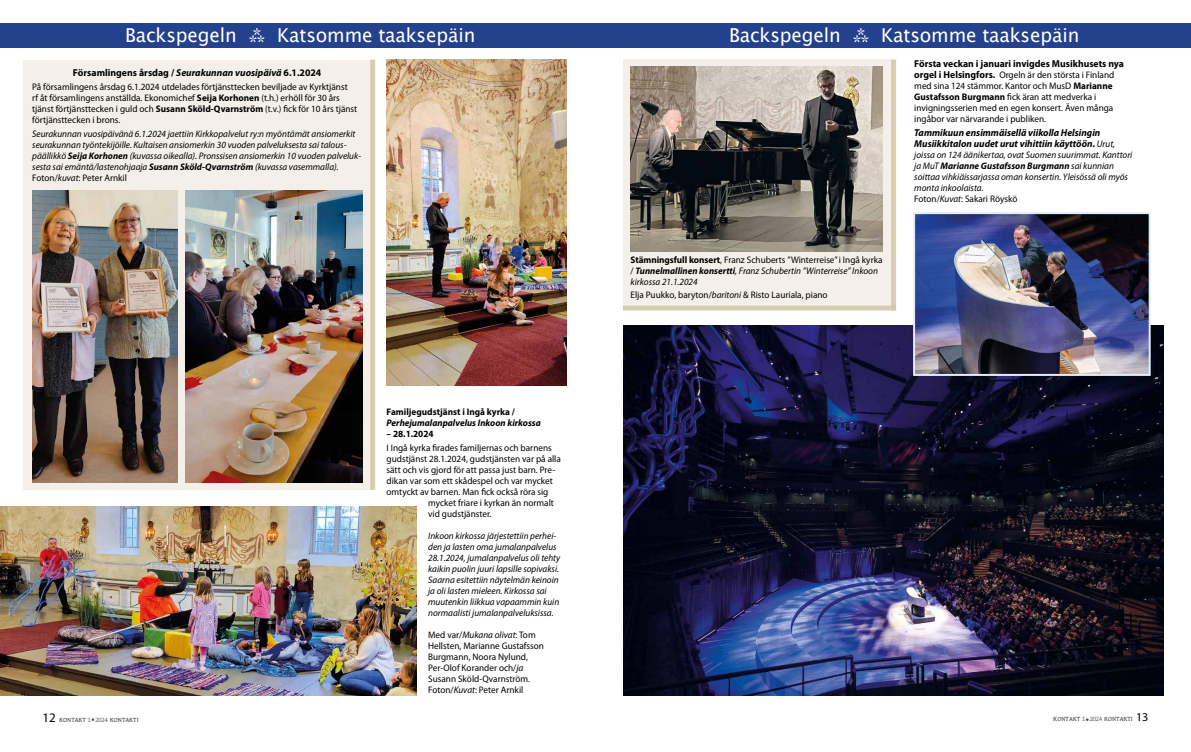
<style>
.page{position:relative;width:1191px;height:752px;background:#fff}
.page>*{position:absolute;margin:0;border:0;box-sizing:border-box;transform-origin:0 0}
.t1{font:19.2px "Lucida Grande";letter-spacing:-.005em;color:#fff}
.t2{font:700 10px "Myriad Pro";color:#000}
.t3{font:italic 700 10px/11px "Myriad Pro";color:#000}
.t4{font:italic 9.5px/11px "Myriad Pro";color:#000}
.t5{font:9.5px/11px "Myriad Pro";color:#000}
.t6{font:700 9.5px "Myriad Pro";color:#000}
.t7{font:italic 700 9.5px "Myriad Pro";color:#000}
.t8{font:8px "Martti";color:#4a4a49;scale:.95 1}
.s1{font-style:italic}
.s2{font-weight:700}
.s3{font-style:normal}
.s4{font-weight:700;font-size:10px}
.s5{font-weight:400;font-size:9.5px}
.s6{font-weight:700;font-style:normal}
.s7{font-family:"Myriad Pro";font-size:13px;color:#000}
.s8{font-size:5.6px}
.s9{font-family:"Myriad Pro";font-size:12px;color:#000}
</style>
<div class="page">
<div style="left:623px;top:60px;width:271px;height:249px;background:#f4f0e9"></div>
<div style="left:23px;top:60px;width:349px;height:429px;background:#f4f0e9"></div>
<div style="left:370px;top:60px;width:5px;height:429px;background:#d8ccb0"></div>
<div style="left:0;top:23px;width:595px;height:25px;background:#24418e"></div>
<div style="left:595px;top:23px;width:596px;height:25px;background:#24418e"></div>
<img style="left:32px;top:190px;width:145px;height:292px">
<img style="left:186px;top:190px;width:176px;height:292px">
<img style="left:623px;top:325px;width:540px;height:369px">
<img style="left:916px;top:215px;width:231px;height:158px">
<div style="left:913px;top:212px;width:237px;height:164px;border:2px solid #e2edf9"></div>
<img style="left:630px;top:66px;width:253px;height:185px">
<img style="left:0;top:506px;width:417px;height:188px">
<img style="left:386px;top:60px;width:180px;height:325px">
<div style="left:891px;top:60px;width:5px;height:250px;background:#d8ccb0"></div>
<div style="left:623px;top:305px;width:273px;height:5px;background:#d8ccb0"></div>
<h1 class="t1" style="left:125px;top:24px;width:352px">Backspegeln ⁂ Katsomme taaksepäin</h1>
<h1 class="t1" style="left:729px;top:24px;width:352px">Backspegeln ⁂ Katsomme taaksepäin</h1>
<p class="t2" style="left:73px;top:67px;width:250px">Församlingens årsdag / <span class="s1">Seurakunnan vuosipäivä</span> 6.1.2024</p>
<p class="t5" style="left:32px;top:82px;width:326px">På församlingens årsdag 6.1.2024 utdelades förtjänsttecken beviljade av Kyrktjänst<br>rf åt församlingens anställda. Ekonomichef <span class="s2">Seija Korhonen</span> (t.h.) erhöll för 30 års tjänst förtjänsttecken i guld och <span class="s2">Susann Sköld-Qvarnström</span> (t.v.) fick för 10 års tjänst förtjänsttecken i brons.</p>
<p class="t4" style="left:32px;top:128px;width:330px">Seurakunnan vuosipäivänä 6.1.2024 jaettiin Kirkkopalvelut ry:n myöntämät ansiomerkit seurakunnan työntekijöille. Kultaisen ansiomerkin 30 vuoden palveluksesta sai talous&shy;päällikkö <span class="s2">Seija Korhonen</span> (kuvassa oikealla). Pronssisen ansiomerkin 10 vuoden palveluk&shy;sesta sai emäntä/lastenohjaaja <span class="s2">Susann Sköld-Qvarnström</span> (kuvassa vasemmalla).<br><span class="s3">Foton/</span>kuvat<span class="s3">: Peter Arnkil</span></p>
<p class="t2" style="left:914px;top:58px;width:211px">Första veckan i januari invigdes Musikhusets nya</p>
<p class="t5" style="left:914px;top:70px;width:201px"><span class="s4">orgel i Helsingfors.</span> Orgeln är den största i Finland med sina 124 stämmor. Kantor och MusD <span class="s2">Marianne Gustafsson Burgmann</span> fick äran att medverka i invigningsserien med en egen konsert. Även många ingåbor var närvarande i publiken.</p>
<p class="t3" style="left:914px;top:127px;width:202px">Tammikuun ensimmäisellä viikolla Helsingin<br>Musiikkitalon uudet urut vihittiin käyttöön. <span class="s5">Urut,</span></p>
<p class="t4" style="left:914px;top:149px;width:220px">joissa on 124 äänikertaa, ovat Suomen suurimmat. Kanttori ja MuT <span class="s2">Marianne Gustafsson Burgmann</span> sai kunnian soittaa vihkiäissarjassa oman konsertin. Yleisössä oli myös monta inkoolaista.<br><span class="s3">Foton/</span>Kuvat<span class="s3">: Sakari Röyskö</span></p>
<p class="t6" style="left:386px;top:406px;width:130px">Familjegudstjänst i Ingå kyrka /</p>
<p class="t7" style="left:386px;top:417px;width:156px">Perhejumalanpalvelus Inkoon kirkossa</p>
<p class="t6" style="left:386px;top:428px;width:49px">– 28.1.2024</p>
<p class="t5" style="left:386px;top:442px;width:167px">I Ingå kyrka firades familjernas och barnens</p>
<p class="t5" style="left:386px;top:453px;width:176px">gudstjänst 28.1.2024, gudstjänsten var på alla</p>
<p class="t5" style="left:386px;top:464px;width:170px">sätt och vis gjord för att passa just barn. Pre-</p>
<p class="t5" style="left:386px;top:475px;width:168px">dikan var som ett skådespel och var mycket</p>
<p class="t5" style="left:386px;top:486px;width:163px">omtyckt av barnen. Man fick också röra sig</p>
<p class="t5" style="left:428px;top:497px;width:127px">mycket friare i kyrkan än normalt</p>
<p class="t5" style="left:428px;top:508px;width:65px">vid gudstjänster.</p>
<p class="t4" style="left:428px;top:530px;width:134px">Inkoon kirkossa järjestettiin perhei&shy;den ja lasten oma jumalanpalvelus 28.1.2024, jumalanpalvelus oli tehty kaikin puolin juuri lapsille sopivaksi.<br>Saarna esitettiin näytelmän keinoin ja oli lasten mieleen. Kirkossa sai muutenkin liikkua vapaammin kuin normaalisti jumalanpalveluksissa.</p>
<p class="t5" style="left:428px;top:629px;width:117px">Med var/<span class="s1">Mukana olivat</span>: Tom<br>Hellsten, Marianne Gustafsson<br>Burgmann, Noora Nylund,<br>Per-Olof Korander och/<span class="s1">ja<br></span>Susann Sköld-Qvarnström.<br>Foton/<span class="s1">Kuvat</span>: Peter Arnkil</p>
<p class="t4" style="left:630px;top:254px;width:254px"><span class="s6">Stämningsfull konsert</span><span class="s3">, Franz Schuberts ”Winterreise” i Ingå kyrka /</span> <span class="s2">Tunnelmallinen konsertti</span>, Franz Schubertin ”Winterreise” Inkoon kirkossa 21.1.2024</p>
<p class="t5" style="left:630px;top:289px;width:199px">Elja Puukko, baryton/<span class="s1">baritoni</span> &amp; Risto Lauriala, piano</p>
<p class="t8" style="left:43px;top:713px;width:103px"><span class="s7">12</span> Kontakt <span class="s8">1 2024</span> Kontakti</p>
<p class="t8" style="left:1053px;top:713px;width:102px">Kontakt <span class="s8">1 2024</span> Kontakti <span class="s9">13</span></p>
</div>
